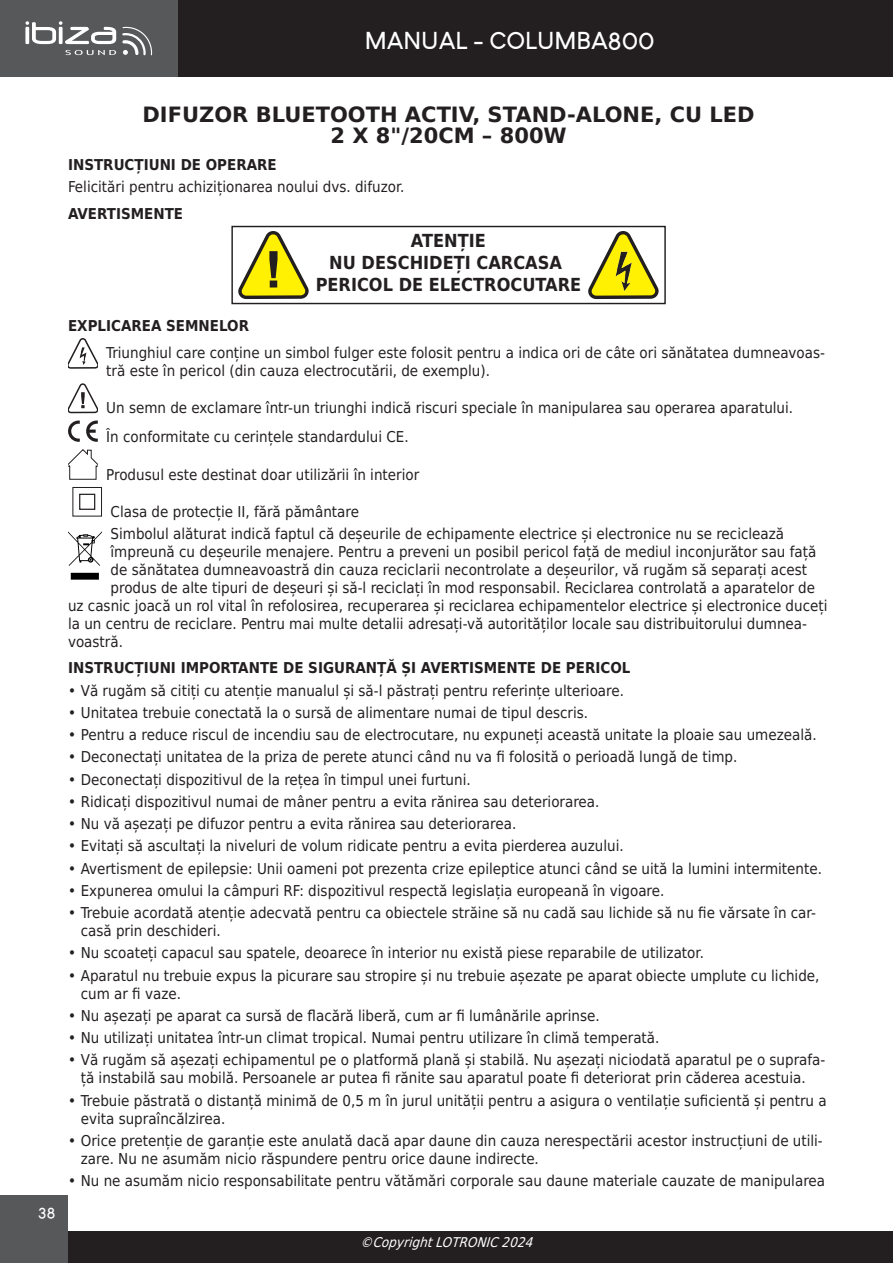
<style>
.page{position:relative;width:893px;height:1263px;background:#fff}
.page>*{position:absolute;margin:0;border:0;box-sizing:border-box;transform-origin:0 0}
.t1{font:700 24px "Louis George Cafe";color:#fff}
.IBI_-_GRAND_TITRE{font:700 21px "DejaVu Sans";color:#231f20}
.t2{font:700 18px/21.6px "DejaVu Sans Condensed";color:#231f20;text-align:center}
.IBI_-_Texte{font:15px/18px "DejaVu Sans Condensed";color:#231f20}
.IBI_-_Sous-titres{font:700 15px "DejaVu Sans Condensed";color:#231f20}
.t3{font:700 15px "Louis George Cafe";color:#fff}
.t4{font:italic 13.5px "DejaVu Sans Condensed";color:#fff}
</style>
<div class="page">
<div style="left:0;top:0;width:893px;height:77px;background:#231f20"></div>
<div style="left:0;top:1231px;width:893px;height:32px;background:#231f20"></div>
<div style="left:0;top:0;width:178px;height:77px;background:#57585a"></div>
<svg style="left:65px;top:50px;width:51px;height:5px"></svg>
<svg style="left:122px;top:27px;width:30px;height:28px"></svg>
<svg style="left:25px;top:21px;width:91px;height:23px"></svg>
<div style="left:0;top:1195px;width:68px;height:68px;background:#57585a"></div>
<svg style="left:238px;top:231px;width:71px;height:68px"></svg>
<svg style="left:588px;top:231px;width:71px;height:68px"></svg>
<img style="left:602px;top:249px;width:43px;height:43px">
<div style="left:231px;top:226px;width:435px;height:78px;border:1px solid #231f20"></div>
<svg style="left:68px;top:338px;width:30px;height:31px"></svg>
<img style="left:73px;top:346px;width:20px;height:20px">
<svg style="left:68px;top:383px;width:30px;height:30px"></svg>
<svg style="left:68px;top:420px;width:30px;height:22px"></svg>
<svg style="left:68px;top:449px;width:30px;height:31px"></svg>
<div style="left:72px;top:487px;width:30px;height:30px;border:1px solid #231f20"></div>
<div style="left:79px;top:494px;width:16px;height:16px;border:1px solid #231f20"></div>
<svg style="left:68px;top:531px;width:34px;height:49px"></svg>
<h1 class="t1" style="left:365px;top:26px;width:292px">MANUAL - COLUMBA800</h1>
<p class="t3" style="left:38px;top:1203px;width:18px">38</p>
<p class="IBI_-_GRAND_TITRE" style="left:142px;top:98px;width:614px">DIFUZOR BLUETOOTH ACTIV, STAND-ALONE, CU LED</p>
<p class="IBI_-_GRAND_TITRE" style="left:330px;top:119px;width:238px">2 X 8"/20CM – 800W</p>
<p class="IBI_-_Sous-titres" style="left:68px;top:152px;width:210px">INSTRUCȚIUNI DE OPERARE</p>
<p class="IBI_-_Texte" style="left:68px;top:177px;width:338px">Felicitări pentru achiziționarea noului dvs. difuzor.</p>
<p class="IBI_-_Sous-titres" style="left:68px;top:201px;width:117px">AVERTISMENTE</p>
<p class="t2" style="left:316px;top:230px;width:267px">ATENȚIE<br>NU DESCHIDEȚI CARCASA<br>PERICOL DE ELECTROCUTARE</p>
<p class="IBI_-_Sous-titres" style="left:68px;top:313px;width:183px">EXPLICAREA SEMNELOR</p>
<p class="IBI_-_Texte" style="left:106px;top:343px;width:720px">Triunghiul care conține un simbol fulger este folosit pentru a indica ori de câte ori sănătatea dumneavoas&shy;tră este în pericol (din cauza electrocutării, de exemplu).</p>
<p class="IBI_-_Texte" style="left:106px;top:399px;width:688px">Un semn de exclamare într-un triunghi indică riscuri speciale în manipularea sau operarea aparatului.</p>
<p class="IBI_-_Texte" style="left:106px;top:427px;width:304px">În conformitate cu cerințele standardului CE.</p>
<p class="IBI_-_Texte" style="left:106px;top:465px;width:314px">Produsul este destinat doar utilizării în interior</p>
<p class="IBI_-_Texte" style="left:111px;top:502px;width:250px">Clasa de protecție II, fără pământare</p>
<p class="IBI_-_Texte" style="left:111px;top:524px;width:675px">Simbolul alăturat indică faptul că deșeurile de echipamente electrice și electronice nu se reciclează</p>
<p class="IBI_-_Texte" style="left:111px;top:542px;width:707px">împreună cu deșeurile menajere. Pentru a preveni un posibil pericol față de mediul inconjurător sau față</p>
<p class="IBI_-_Texte" style="left:111px;top:560px;width:698px">de sănătatea dumneavoastră din cauza reciclarii necontrolate a deșeurilor, vă rugăm să separați acest</p>
<p class="IBI_-_Texte" style="left:111px;top:578px;width:706px">produs de alte tipuri de deșeuri și să-l reciclați în mod responsabil. Reciclarea controlată a aparatelor de</p>
<p class="IBI_-_Texte" style="left:68px;top:596px;width:761px">uz casnic joacă un rol vital în refolosirea, recuperarea și reciclarea echipamentelor electrice și electronice duceți</p>
<p class="IBI_-_Texte" style="left:68px;top:614px;width:740px">la un centru de reciclare. Pentru mai multe detalii adresați-vă autorităților locale sau distribuitorului dumnea-</p>
<p class="IBI_-_Texte" style="left:68px;top:632px;width:56px">voastră.</p>
<p class="IBI_-_Sous-titres" style="left:68px;top:656px;width:564px">INSTRUCȚIUNI IMPORTANTE DE SIGURANȚĂ ȘI AVERTISMENTE DE PERICOL</p>
<p class="IBI_-_Texte" style="left:68px;top:681px;width:557px">• Vă rugăm să citiți cu atenție manualul și să-l păstrați pentru referințe ulterioare.</p>
<p class="IBI_-_Texte" style="left:68px;top:703px;width:522px">• Unitatea trebuie conectată la o sursă de alimentare numai de tipul descris.</p>
<p class="IBI_-_Texte" style="left:68px;top:725px;width:750px">• Pentru a reduce riscul de incendiu sau de electrocutare, nu expuneți această unitate la ploaie sau umezeală.</p>
<p class="IBI_-_Texte" style="left:68px;top:748px;width:671px">• Deconectați unitatea de la priza de perete atunci când nu va fi folosită o perioadă lungă de timp.</p>
<p class="IBI_-_Texte" style="left:68px;top:770px;width:404px">• Deconectați dispozitivul de la rețea în timpul unei furtuni.</p>
<p class="IBI_-_Texte" style="left:68px;top:792px;width:533px">• Ridicați dispozitivul numai de mâner pentru a evita rănirea sau deteriorarea.</p>
<p class="IBI_-_Texte" style="left:68px;top:814px;width:450px">• Nu vă așezați pe difuzor pentru a evita rănirea sau deteriorarea.</p>
<p class="IBI_-_Texte" style="left:68px;top:837px;width:557px">• Evitați să ascultați la niveluri de volum ridicate pentru a evita pierderea auzului.</p>
<p class="IBI_-_Texte" style="left:68px;top:859px;width:755px">• Avertisment de epilepsie: Unii oameni pot prezenta crize epileptice atunci când se uită la lumini intermitente.</p>
<p class="IBI_-_Texte" style="left:68px;top:881px;width:598px">• Expunerea omului la câmpuri RF: dispozitivul respectă legislația europeană în vigoare.</p>
<p class="IBI_-_Texte" style="left:81px;top:903px;width:737px;text-indent:-13px">• Trebuie acordată atenție adecvată pentru ca obiectele străine să nu cadă sau lichide să nu fie vărsate în car&shy;casă prin deschideri.</p>
<p class="IBI_-_Texte" style="left:68px;top:944px;width:637px">• Nu scoateți capacul sau spatele, deoarece în interior nu există piese reparabile de utilizator.</p>
<p class="IBI_-_Texte" style="left:81px;top:966px;width:740px;text-indent:-13px">• Aparatul nu trebuie expus la picurare sau stropire și nu trebuie așezate pe aparat obiecte umplute cu lichide, cum ar fi vaze.</p>
<p class="IBI_-_Texte" style="left:68px;top:1006px;width:533px">• Nu așezați pe aparat ca sursă de flacără liberă, cum ar fi lumânările aprinse.</p>
<p class="IBI_-_Texte" style="left:68px;top:1028px;width:593px">• Nu utilizați unitatea într-un climat tropical. Numai pentru utilizare în climă temperată.</p>
<p class="IBI_-_Texte" style="left:68px;top:1051px;width:759px;text-align:center">• Vă rugăm să așezați echipamentul pe o platformă plană și stabilă. Nu așezați niciodată aparatul pe o suprafa&shy;ță instabilă sau mobilă. Persoanele ar putea fi rănite sau aparatul poate fi deteriorat prin căderea acestuia.</p>
<p class="IBI_-_Texte" style="left:81px;top:1091px;width:747px;text-indent:-13px">• Trebuie păstrată o distanță minimă de 0,5 m în jurul unității pentru a asigura o ventilație suficientă și pentru a evita supraîncălzirea.</p>
<p class="IBI_-_Texte" style="left:81px;top:1131px;width:744px;text-indent:-13px">• Orice pretenție de garanție este anulată dacă apar daune din cauza nerespectării acestor instrucțiuni de utili&shy;zare. Nu ne asumăm nicio răspundere pentru orice daune indirecte.</p>
<p class="IBI_-_Texte" style="left:68px;top:1171px;width:759px">• Nu ne asumăm nicio responsabilitate pentru vătămări corporale sau daune materiale cauzate de manipularea</p>
<p class="t4" style="left:360px;top:1231px;width:179px">©CopyrightLOTRONIC2024</p>
</div>
